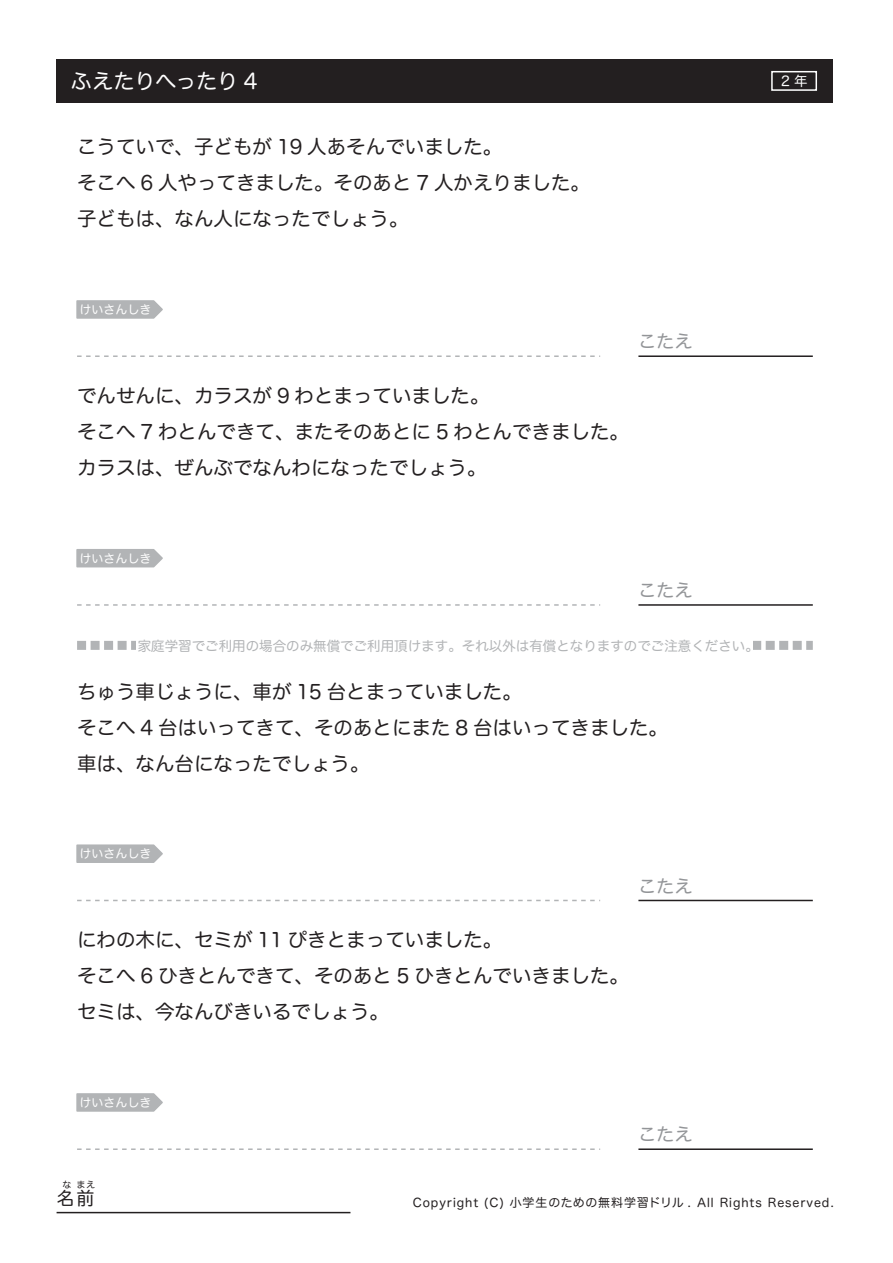
<style>
.page{position:relative;width:893px;height:1263px;background:#fff}
.page>*{position:absolute;margin:0;border:0;box-sizing:border-box;transform-origin:0 0}
.t1{font:21px "Hira Maru Pro W4 90 pv RKSJ H";color:#fff}
.t2{font:19.5px/36px "Hira Maru Pro W4 90 pv RKSJ H";color:#231f20}
.t3{font:18px "Hira Maru Pro W4 90 pv RKSJ H";color:#939598}
.t4{font:18px "Hira Maru Pro W4 90 pv RKSJ H";color:#231f20}
.t5{font:13.5px "Hira Maru Pro W4 90 pv RKSJ H";color:#b2b4b6}
.t6{font:13.5px "Hira Maru Pro W4 90 pv RKSJ H";color:#fff}
.t7{font:12px "Hira Maru Pro W4 90 pv RKSJ H";letter-spacing:.08em;color:#231f20}
.t8{font:12px "Hira Maru Pro W4 90 pv RKSJ H";color:#fff}
.t9{font:9px "Hira Maru Pro W4 90 pv RKSJ H";color:#231f20}
</style>
<div class="page">
<div style="left:57px;top:59px;width:776px;height:44px;background:#231f20"></div>
<hr style="left:57px;top:1212px;width:293px;height:1px;background:#231f20">
<div style="left:771px;top:71px;width:46px;height:20px;border:2px solid #fff"></div>
<svg style="left:77px;top:641px;width:736px;height:9px"></svg>
<div style="left:137px;top:633px;width:616px;height:25px;background:#fff"></div>
<hr style="left:638px;top:355px;width:175px;height:2px;background:#231f20">
<hr style="left:638px;top:604px;width:175px;height:2px;background:#231f20">
<hr style="left:638px;top:900px;width:175px;height:1px;background:#231f20">
<hr style="left:638px;top:1148px;width:175px;height:2px;background:#231f20">
<svg style="left:76px;top:300px;width:87px;height:19px;background:#b7b9bb"></svg>
<svg style="left:77px;top:355px;width:523px;height:2px"></svg>
<svg style="left:76px;top:549px;width:87px;height:19px;background:#b8babb"></svg>
<svg style="left:77px;top:604px;width:523px;height:2px"></svg>
<svg style="left:76px;top:844px;width:87px;height:19px;background:#b8b9bb"></svg>
<svg style="left:77px;top:900px;width:523px;height:1px"></svg>
<svg style="left:76px;top:1093px;width:87px;height:19px;background:#b7b9bb"></svg>
<svg style="left:77px;top:1148px;width:523px;height:2px"></svg>
<p class="t1" style="left:71px;top:73px;width:188px">ふえたりへったり 4</p>
<p class="t2" style="left:77px;top:132px;width:514px">こうていで、子どもが 19 人あそんでいました。<br>そこへ 6 人やってきました。そのあと 7 人かえりました。子どもは、なん人になったでしょう。</p>
<p class="t8" style="left:79px;top:305px;width:73px">けいさんしき</p>
<p class="t2" style="left:77px;top:380px;width:553px">でんせんに、カラスが 9 わとまっていました。<br>そこへ 7 わとんできて、またそのあとに 5 わとんできました。カラスは、ぜんぶでなんわになったでしょう。</p>
<p class="t3" style="left:638px;top:335px;width:55px">こたえ</p>
<p class="t8" style="left:79px;top:553px;width:73px">けいさんしき</p>
<p class="t3" style="left:638px;top:584px;width:55px">こたえ</p>
<p class="t5" style="left:138px;top:641px;width:622px">家庭学習でご利用の場合のみ無償でご利用頂けます。それ以外は有償となりますのでご注意ください。</p>
<p class="t2" style="left:77px;top:676px;width:592px">ちゅう車じょうに、車が 15 台とまっていました。<br>そこへ 4 台はいってきて、そのあとにまた 8 台はいってきました。車は、なん台になったでしょう。</p>
<p class="t8" style="left:79px;top:849px;width:73px">けいさんしき</p>
<p class="t2" style="left:77px;top:925px;width:553px">にわの木に、セミが 11 ぴきとまっていました。<br>そこへ 6 ひきとんできて、そのあと 5 ひきとんでいきました。セミは、今なんびきいるでしょう。</p>
<p class="t3" style="left:638px;top:879px;width:55px">こたえ</p>
<p class="t8" style="left:79px;top:1098px;width:73px">けいさんしき</p>
<p class="t3" style="left:638px;top:1128px;width:55px">こたえ</p>
<p class="t6" style="left:781px;top:76px;width:28px">2 年</p>
<p class="t9" style="left:62px;top:1181px;width:34px">な まえ</p>
<p class="t4" style="left:57px;top:1192px;width:39px">名前</p>
<p class="t7" style="left:413px;top:1198px;width:423px">Copyright (C) 小学生のための無料学習ドリル . All Rights Reserved.</p>
</div>
